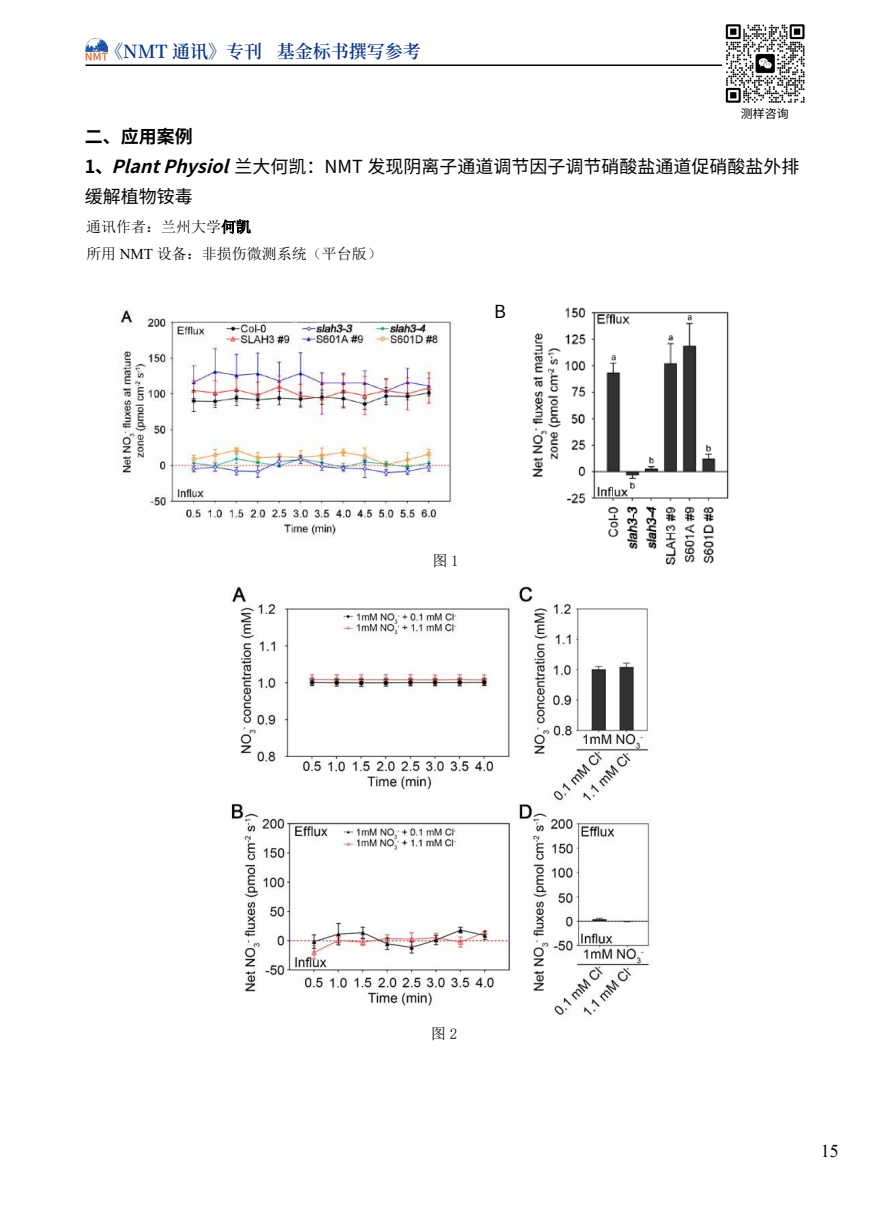
<style>
.page{position:relative;width:893px;height:1212px;background:#fff}
.page>*{position:absolute;margin:0;border:0;box-sizing:border-box;transform-origin:0 0}
.t1{font:18px/30px "Noto Sans Hans";color:#000}
.t2{font:600 18px "Source Han Serif CN";color:#0c3388}
.t3{font:18px "Times New Roman";color:#000}
.t4{font:15px/27px "Sim Sun";color:#000}
.t5{font:12px "Noto Sans Hans";color:#000}
.s1{font-weight:700}
.s2{font-weight:700;font-style:italic}
.s3{font-family:"Times New Roman"}
</style>
<div class="page">
<hr style="left:86px;top:64px;width:721px;height:2px;background:#000">
<img style="left:86px;top:38px;width:22px;height:22px">
<img style="left:722px;top:24px;width:85px;height:79px">
<img style="left:119px;top:310px;width:333px;height:227px">
<img style="left:532px;top:307px;width:197px;height:258px">
<img style="left:231px;top:586px;width:421px;height:430px">
<svg style="left:221px;top:219px;width:30px;height:15px"></svg>
<p class="t2" style="left:105px;top:41px;width:317px">《NMT 通讯》专刊 基金标书撰写参考</p>
<p class="t5" style="left:741px;top:106px;width:49px">测样咨询</p>
<p class="t1" style="left:85px;top:122px;width:716px"><span class="s1">二、应用案例<br>1、</span><span class="s2">PlantPhysiol</span>兰大何凯：NMT 发现阴离子通道调节因子调节硝酸盐通道促硝酸盐外排缓解植物铵毒</p>
<p class="t4" style="left:86px;top:213px;width:297px">通讯作者：兰州大学何凯<br>所用 <span class="s3">NMT</span> 设备：非损伤微测系统（平台版）</p>
<p class="t1" style="left:494px;top:297px;width:13px">B</p>
<p class="t4" style="left:432px;top:547px;width:28px">图1</p>
<p class="t4" style="left:431px;top:1020px;width:28px">图2</p>
<p class="t3" style="left:821px;top:1138px;width:19px">15</p>
</div>
